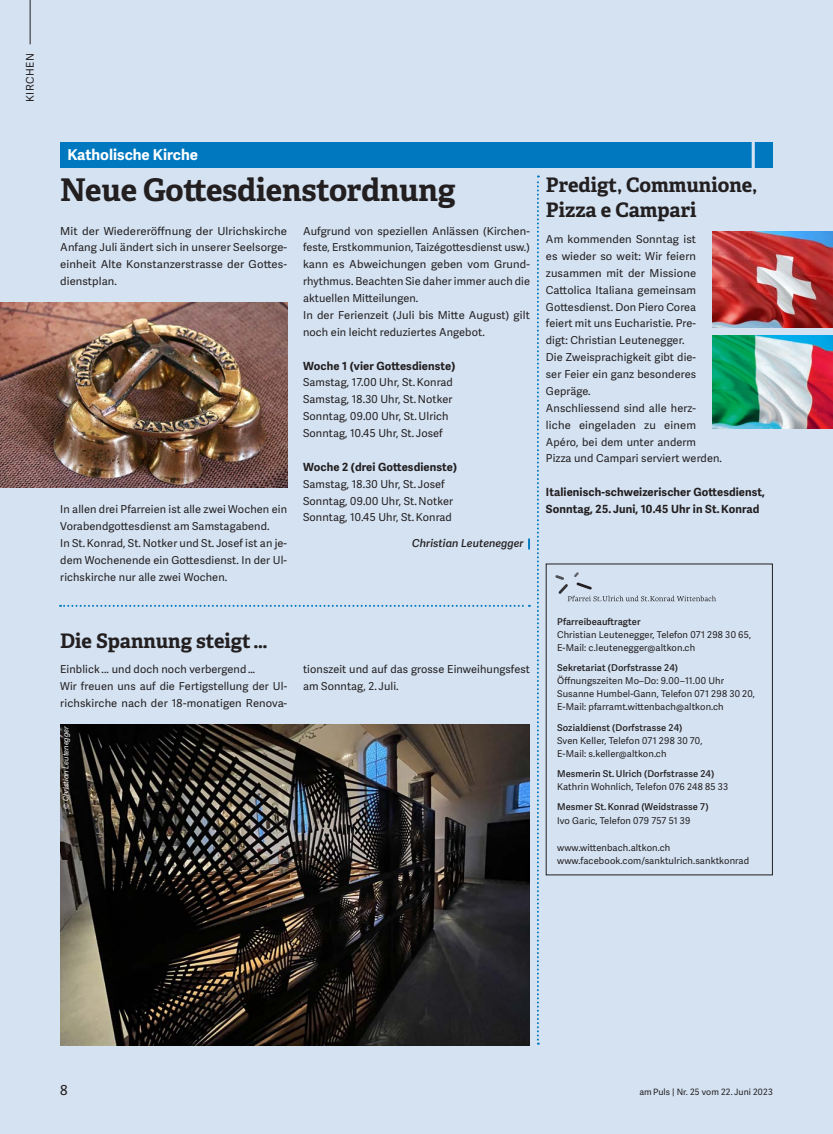
<style>
.page{position:relative;width:833px;height:1134px;background:#d4e2f2}
.page>*{position:absolute;margin:0;border:0;box-sizing:border-box;transform-origin:0 0}
.t1{font:700 31.25px "Adelle";letter-spacing:-.005em;color:#231f20}
.t2{font:700 20px/25px "Adelle";color:#231f20}
.t3{font:700 15px "Adelle Sans";color:#fff}
.t4{font:13.75px "Adelle Sans";color:#231f20}
.t5{font:700 11.25px/16.9px "Adelle Sans";letter-spacing:.01em;color:#231f20}
.t6{font:11px/16.9px "Adelle Sans";letter-spacing:.01em;color:#231f20}
.t7{font:11px/16.9px "Adelle Sans";letter-spacing:.01em;color:#231f20;text-align:justify;scale:1.04 1}
.t8{font:italic 600 11px "Adelle Sans";letter-spacing:.005em;color:#231f20}
.t9{font:10.62px "Adelle Sans";letter-spacing:.05em;color:#231f20}
.t10{font:9.38px/13.1px "Adelle Sans";letter-spacing:.01em;color:#231f20}
.t11{font:600 9.38px "Adelle Sans";letter-spacing:.01em;color:#231f20}
.t12{font:8.75px "Adelle Sans";letter-spacing:.01em;color:#231f20}
.t13{font:italic 7.5px "Adelle Sans";color:#fff}
</style>
<div class="page">
<hr style="left:30px;top:0;width:1px;height:44px;background:#231f20">
<svg style="left:528px;top:538px;width:2px;height:11px"></svg>
<div style="left:60px;top:142px;width:712px;height:25px;background:#0078c0"></div>
<svg style="left:751px;top:142px;width:4px;height:26px"></svg>
<svg style="left:537px;top:175px;width:2px;height:870px"></svg>
<img style="left:0;top:302px;width:287px;height:186px">
<img style="left:60px;top:724px;width:470px;height:321px">
<svg style="left:60px;top:605px;width:470px;height:2px"></svg>
<img style="left:712px;top:232px;width:121px;height:95px">
<svg style="left:555px;top:572px;width:161px;height:29px"></svg>
<img style="left:712px;top:336px;width:121px;height:93px">
<p class="t9" style="left:24px;top:102px;width:50px;rotate:-90deg">KIRCHEN</p>
<h3 class="t3" style="left:67px;top:146px;width:132px">Katholische Kirche</h3>
<h1 class="t1" style="left:60px;top:170px;width:397px">Neue Gottesdienstordnung</h1>
<p class="t7" style="left:60px;top:223px;width:220px">Mit der Wiedereröffnung der Ulrichskirche Anfang Juli ändert sich in unserer Seelsorge&shy;einheit Alte Konstanzerstrasse der Gottes&shy;dienstplan.</p>
<p class="t6" style="left:303px;top:223px;width:228px">Aufgrund von speziellen Anlässen (Kirchen&shy;feste, Erstkommunion, Taizégottesdienst usw.) kann es Abweichungen geben vom Grund&shy;rhythmus. Beachten Sie daher immer auch die aktuellen Mitteilungen.<br>In der Ferienzeit (Juli bis Mitte August) gilt noch ein leicht reduziertes Angebot.</p>
<p class="t5" style="left:303px;top:357px;width:154px">Woche 1 (vier Gottesdienste)</p>
<p class="t6" style="left:303px;top:374px;width:151px">Samstag, 17.00 Uhr, St. Konrad<br>Samstag, 18.30 Uhr, St. Notker<br>Sonntag, 09.00 Uhr, St. Ulrich<br>Sonntag, 10.45 Uhr, St. Josef</p>
<p class="t5" style="left:303px;top:459px;width:156px">Woche 2 (drei Gottesdienste)</p>
<p class="t6" style="left:303px;top:476px;width:152px">Samstag, 18.30 Uhr, St. Josef<br>Sonntag, 09.00 Uhr, St. Notker<br>Sonntag, 10.45 Uhr, St. Konrad</p>
<p class="t8" style="left:412px;top:536px;width:113px">Christian Leutenegger</p>
<p class="t6" style="left:60px;top:501px;width:228px">In allen drei Pfarreien ist alle zwei Wochen ein Vorabendgottesdienst am Samstagabend.<br>In St. Konrad, St. Notker und St. Josef ist an je&shy;dem Wochenende ein Gottesdienst. In der Ul&shy;richskirche nur alle zwei Wochen.</p>
<h2 class="t2" style="left:60px;top:628px;width:209px">Die Spannung steigt …</h2>
<p class="t6" style="left:60px;top:661px;width:228px">Einblick ... und doch noch verbergend …<br>Wir freuen uns auf die Fertigstellung der Ul&shy;richskirche nach der 18-monatigen Renova-</p>
<p class="t6" style="left:303px;top:661px;width:228px">tionszeit und auf das grosse Einweihungsfest am Sonntag, 2. Juli.</p>
<p class="t13" style="left:62px;top:809px;width:84px;rotate:-90deg">© Christian Leutenegger</p>
<h2 class="t2" style="left:546px;top:173px;width:213px">Predigt, Communione,<br>Pizza e Campari</h2>
<p class="t6" style="left:546px;top:231px;width:178px">Am kommenden Sonntag ist<br>es wieder so weit: Wir feiern zusammen mit der Missione<br>Cattolica Italiana gemeinsam<br>Gottesdienst. Don Piero Corea feiert mit uns Eucharistie. Pre-<br>digt: Christian Leutenegger.<br>Die Zweisprachigkeit gibt die-<br>ser Feier ein ganz besonderes<br>Gepräge.<br>Anschliessend sind alle herz&shy;liche eingeladen zu einem<br>Apéro, bei dem unter anderm<br>Pizza und Campari serviert werden.</p>
<p class="t5" style="left:546px;top:484px;width:221px">Italienisch-schweizerischer Gottesdienst,<br>Sonntag, 25. Juni, 10.45 Uhr in St. Konrad</p>
<p class="t11" style="left:557px;top:616px;width:85px">Pfarreibeauftragter</p>
<p class="t10" style="left:557px;top:628px;width:196px">Christian Leutenegger, Telefon 071 298 30 65,<br>E-Mail: c.leutenegger@altkon.ch</p>
<p class="t11" style="left:557px;top:662px;width:122px">Sekretariat (Dorfstrasse 24)</p>
<p class="t10" style="left:557px;top:674px;width:199px">Öffnungszeiten Mo–Do: 9.00–11.00 Uhr<br>Susanne Humbel-Gann, Telefon 071 298 30 20,<br>E-Mail: pfarramt.wittenbach@altkon.ch</p>
<p class="t11" style="left:557px;top:722px;width:127px">Sozialdienst (Dorfstrasse 24)</p>
<p class="t10" style="left:557px;top:734px;width:147px">Sven Keller, Telefon 071 298 30 70,<br>E-Mail: s.keller@altkon.ch</p>
<p class="t11" style="left:557px;top:768px;width:159px">Mesmerin St. Ulrich (Dorfstrasse 24)</p>
<p class="t10" style="left:557px;top:781px;width:173px">Kathrin Wohnlich, Telefon 076 248 85 33</p>
<p class="t11" style="left:557px;top:802px;width:153px">Mesmer St. Konrad (Weidstrasse 7)</p>
<p class="t10" style="left:557px;top:814px;width:135px">Ivo Garic, Telefon 079 757 51 39</p>
<p class="t10" style="left:557px;top:841px;width:193px">www.wittenbach.altkon.ch www.facebook.com/sanktulrich.sanktkonrad</p>
<p class="t4" style="left:60px;top:1082px;width:9px">8</p>
<p class="t12" style="left:639px;top:1087px;width:135px">am Puls | Nr. 25 vom 22. Juni 2023</p>
</div>
